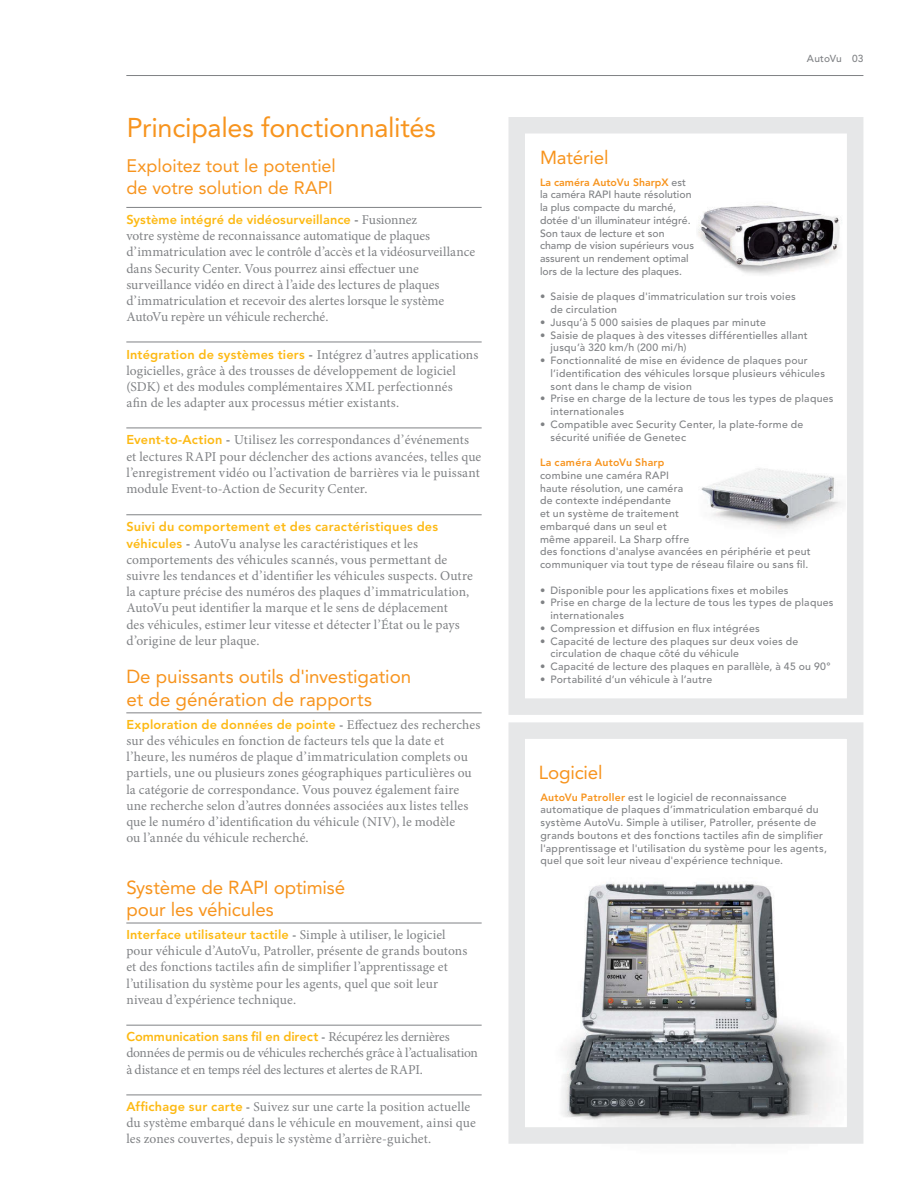
<style>
.page{position:relative;width:918px;height:1188px;background:#fff}
.page>*{position:absolute;margin:0;border:0;box-sizing:border-box;transform-origin:0 0}
.t1{font:27px "Avenir LT Std";letter-spacing:-.01em;color:#f7941e}
.Key_Features_Title{font:18.75px/22.5px "Avenir LT Std";letter-spacing:-.005em;color:#f7941e}
.Key_Features_Title-2{font:18px/22.5px "Avenir LT Std";color:#f7941e}
.t2{font:13.5px/16.2px "Minion Pro";letter-spacing:.005em;color:#808285}
.t3{font:13.5px/16.2px "Minion Pro";letter-spacing:-.015em;color:#808285}
.t4{font:800 12.75px "Avenir LT Std";letter-spacing:.015em;color:#fdb913}
.Smaller_features{font:500 10.5px/12.8px "Avenir LT Std";letter-spacing:.025em;color:#808285}
.Smaller_features-2{font:500 10.5px/12.8px "Avenir LT Std";color:#808285}
.Pagination{font:500 10.2px "Avenir LT Std";letter-spacing:.01em;color:#808285}
.s1{color:#808285}
.s2{font-family:"Minion Pro";font-weight:400;font-size:13.5px;color:#808285}
.s3{font-family:"Avenir LT Std";font-weight:800;font-size:12.75px;color:#fdb913}
.s4{font-family:"Avenir LT Std";font-weight:800;font-size:12.75px}
.s5{font-size:12px;color:#808285}
.s6{font-family:"Avenir LT Std";font-weight:800;font-size:12px}
.s7{font-weight:800;color:#f7941e}
</style>
<div class="page">
<hr style="left:126px;top:75px;width:737px;height:1px;background:#808285">
<img style="left:472px;top:835px;width:392px;height:308px">
<div style="left:508px;top:117px;width:355px;height:598px;border:16px solid #e6e7e8"></div>
<div style="left:508px;top:722px;width:355px;height:422px;border:16px solid #e6e7e8"></div>
<hr style="left:126px;top:207px;width:356px;height:1px;background:#808285">
<hr style="left:126px;top:342px;width:356px;height:1px;background:#808285">
<hr style="left:126px;top:428px;width:356px;height:1px;background:#808285">
<hr style="left:126px;top:514px;width:356px;height:1px;background:#808285">
<hr style="left:126px;top:712px;width:356px;height:1px;background:#808285">
<hr style="left:126px;top:923px;width:356px;height:1px;background:#808285">
<hr style="left:126px;top:1025px;width:356px;height:1px;background:#808285">
<hr style="left:126px;top:1095px;width:356px;height:1px;background:#808285">
<img style="left:698px;top:205px;width:144px;height:70px">
<img style="left:701px;top:468px;width:142px;height:62px">
<p class="t1" style="left:127px;top:112px;width:311px">Principales fonctionnalités</p>
<p class="Key_Features_Title-2" style="left:126px;top:154px;width:211px">Exploitez tout le potentiel de votre solution de RAPI</p>
<p class="t4" style="left:126px;top:212px;width:292px">Système intégré de vidéosurveillance <span class="s1">-</span> <span class="s2">Fusionnez</span></p>
<p class="t2" style="left:126px;top:228px;width:350px">votre système de reconnaissance automatique de plaques d’immatriculation avec le contrôle d’accès et la vidéosurveillance dans Security Center. Vous pourrez ainsi effectuer une surveillance vidéo en direct à l’aide des lectures de plaques d’immatriculation et recevoir des alertes lorsque le système AutoVu repère un véhicule recherché.</p>
<p class="t2" style="left:126px;top:346px;width:354px"><span class="s3">Intégration de systèmes tiers</span> <span class="s4">-</span> Intégrez d’autres applications logicielles, grâce à des trousses de développement de logiciel (SDK) et des modules complémentaires XML perfectionnés<br>afin de les adapter aux processus métier existants.</p>
<p class="t2" style="left:126px;top:432px;width:357px"><span class="s3">Event-to-Action</span> <span class="s4">-</span> Utilisez les correspondances d’événements et lectures RAPI pour déclencher des actions avancées, telles que l’enregistrement vidéo ou l’activation de barrières via le puissant module Event-to-Action de Security Center.</p>
<p class="t4" style="left:126px;top:519px;width:313px">Suivi du comportement et des caractéristiques des</p>
<p class="t2" style="left:126px;top:535px;width:348px"><span class="s3">véhicules</span> <span class="s4">-</span> AutoVu analyse les caractéristiques et les comportements des véhicules scannés, vous permettant de suivre les tendances et d’identifier les véhicules suspects. Outre la capture précise des numéros des plaques d’immatriculation, AutoVu peut identifier la marque et le sens de déplacement<br>des véhicules, estimer leur vitesse et détecter l’État ou le pays d’origine de leur plaque.</p>
<p class="Key_Features_Title" style="left:126px;top:666px;width:286px">De puissants outils d'investigation et de génération de rapports</p>
<p class="t4" style="left:126px;top:717px;width:356px">Exploration de données de pointe <span class="s5">-</span> <span class="s2">Effectuez des recherches</span></p>
<p class="t2" style="left:126px;top:733px;width:347px">sur des véhicules en fonction de facteurs tels que la date et l’heure, les numéros de plaque d’immatriculation complets ou partiels, une ou plusieurs zones géographiques particulières ou la catégorie de correspondance. Vous pouvez également faire une recherche selon d’autres données associées aux listes telles que le numéro d’identification du véhicule (NIV), le modèle ou l’année du véhicule recherché.</p>
<p class="Key_Features_Title" style="left:126px;top:876px;width:220px">Système de RAPI optimisé pour les véhicules</p>
<p class="t4" style="left:126px;top:927px;width:321px">Interface utilisateur tactile <span class="s5">-</span> <span class="s2">Simple à utiliser, le logiciel</span></p>
<p class="t2" style="left:126px;top:943px;width:343px">pour véhicule d’AutoVu, Patroller, présente de grands boutons et des fonctions tactiles afin de simplifier l’apprentissage et l’utilisation du système pour les agents, quel que soit leur niveau d’expérience technique.</p>
<p class="t4" style="left:126px;top:1029px;width:325px">Communication sans fil en direct <span class="s5">-</span> <span class="s2">Récupérez les dernières</span></p>
<p class="t3" style="left:126px;top:1045px;width:353px">données de permis ou de véhicules recherchés grâce à l’actualisation à distance et en temps réel des lectures et alertes de RAPI.</p>
<p class="t2" style="left:126px;top:1099px;width:351px"><span class="s3">Affichage sur carte</span> <span class="s6">-</span> Suivez sur une carte la position actuelle du système embarqué dans le véhicule en mouvement, ainsi que les zones couvertes, depuis le système d’arrière-guichet.</p>
<p class="Key_Features_Title" style="left:540px;top:146px;width:70px">Matériel</p>
<p class="Pagination" style="left:807px;top:52px;width:58px">AutoVu 03</p>
<p class="Smaller_features-2" style="left:540px;top:176px;width:156px"><span class="s7">La caméra AutoVu SharpX</span> est la caméra RAPI haute résolution la plus compacte du marché, dotée d'un illuminateur intégré.<br>Son taux de lecture et son champ de vision supérieurs vous assurent un rendement optimal lors de la lecture des plaques.</p>
<p class="Smaller_features" style="left:551px;top:291px;width:247px;text-indent:-11px">• Saisie de plaques d'immatriculation sur trois voies de circulation</p>
<p class="Smaller_features" style="left:540px;top:316px;width:228px">• Jusqu’à 5 000 saisies de plaques par minute</p>
<p class="Smaller_features" style="left:550px;top:329px;width:259px;text-indent:-10px">• Saisie de plaques à des vitesses différentielles allant jusqu’à 320 km/h (200 mi/h)</p>
<p class="Smaller_features" style="left:550px;top:354px;width:276px;text-indent:-10px">• Fonctionnalité de mise en évidence de plaques pour l’identification des véhicules lorsque plusieurs véhicules sont dans le champ de vision</p>
<p class="Smaller_features" style="left:550px;top:393px;width:285px;text-indent:-10px">• Prise en charge de la lecture de tous les types de plaques internationales</p>
<p class="Smaller_features" style="left:550px;top:418px;width:254px;text-indent:-10px">• Compatible avec Security Center, la plate-forme de sécurité unifiée de Genetec</p>
<p class="Smaller_features" style="left:540px;top:456px;width:272px"><span class="s7">La caméra AutoVu Sharp<br></span>combine une caméra RAPI<br>haute résolution, une caméra<br>de contexte indépendante<br>et un système de traitement<br>embarqué dans un seul et<br>même appareil. La Sharp offre<br>des fonctions d'analyse avancées en périphérie et peut communiquer via tout type de réseau filaire ou sans fil.</p>
<p class="Smaller_features" style="left:540px;top:584px;width:250px">• Disponible pour les applications fixes et mobiles</p>
<p class="Smaller_features" style="left:550px;top:597px;width:285px;text-indent:-10px">• Prise en charge de la lecture de tous les types de plaques internationales</p>
<p class="Smaller_features" style="left:540px;top:622px;width:221px">• Compression et diffusion en flux intégrées</p>
<p class="Smaller_features" style="left:550px;top:635px;width:249px;text-indent:-10px">• Capacité de lecture des plaques sur deux voies de circulation de chaque côté du véhicule</p>
<p class="Smaller_features" style="left:540px;top:660px;width:292px">• Capacité de lecture des plaques en parallèle, à 45 ou 90°</p>
<p class="Smaller_features" style="left:540px;top:673px;width:174px">• Portabilité d’un véhicule à l’autre</p>
<p class="Key_Features_Title" style="left:539px;top:761px;width:65px">Logiciel</p>
<p class="Smaller_features" style="left:541px;top:791px;width:288px"><span class="s7">AutoVu Patroller</span> est le logiciel de reconnaissance automatique de plaques d’immatriculation embarqué du système AutoVu. Simple à utiliser, Patroller, présente de grands boutons et des fonctions tactiles afin de simplifier l'apprentissage et l'utilisation du système pour les agents, quel que soit leur niveau d'expérience technique.</p>
</div>
